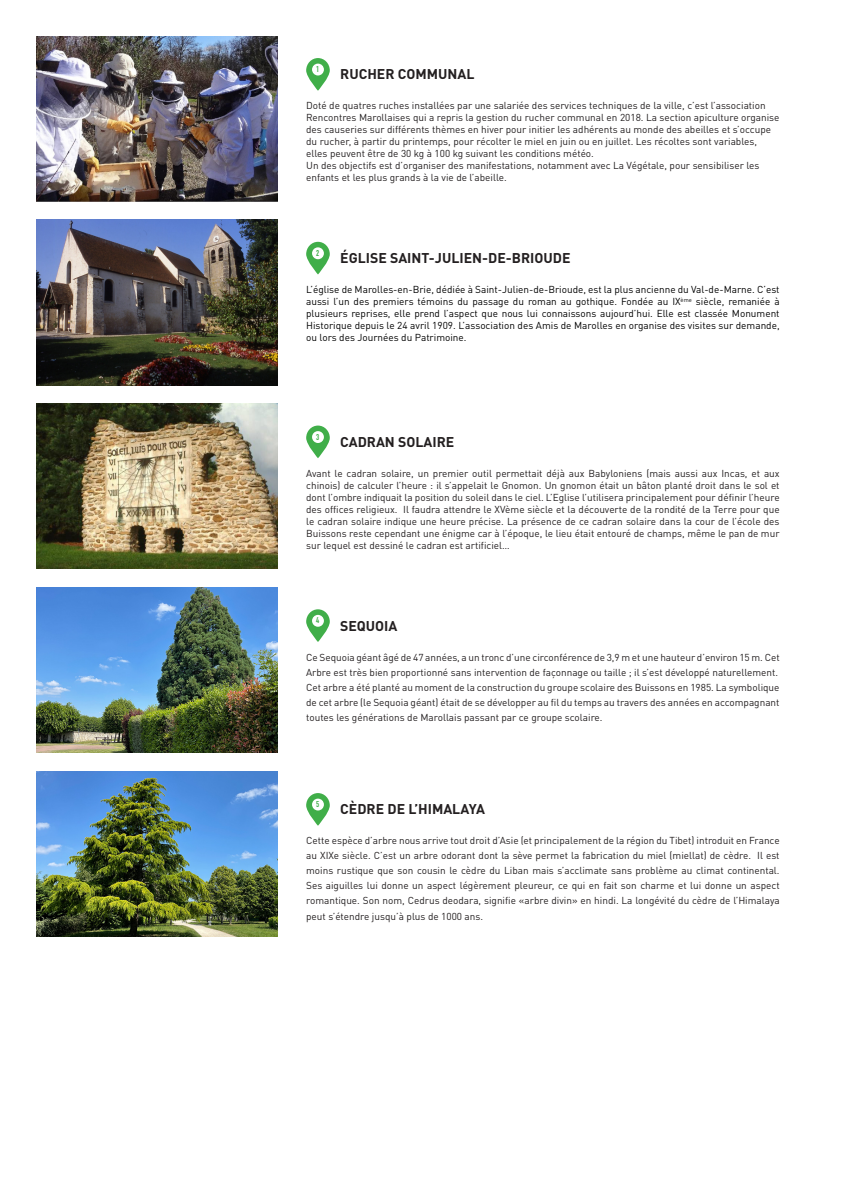
<style>
.page{position:relative;width:842px;height:1191px;background:#fff}
.page>*{position:absolute;margin:0;border:0;box-sizing:border-box;transform-origin:0 0}
.t1{font:700 14px "DIN Pro";color:#231f20}
.t2{font:10px/12px "DIN Pro";color:#231f20}
.t3{font:10px/12px "DIN Pro";color:#000;text-align:justify}
.t4{font:700 8.3px "DIN Condensed";color:#40ae49}
</style>
<div class="page">
<svg style="left:306px;top:58px;width:24px;height:33px"></svg>
<img style="left:36px;top:36px;width:242px;height:165px">
<svg style="left:306px;top:242px;width:24px;height:32px"></svg>
<img style="left:36px;top:220px;width:242px;height:165px">
<svg style="left:306px;top:425px;width:24px;height:33px"></svg>
<img style="left:36px;top:403px;width:242px;height:166px">
<svg style="left:306px;top:609px;width:24px;height:33px"></svg>
<img style="left:36px;top:587px;width:242px;height:165px">
<svg style="left:306px;top:793px;width:24px;height:32px"></svg>
<img style="left:36px;top:771px;width:242px;height:165px">
<p class="t4" style="left:316px;top:64px;width:5px">1</p>
<p class="t1" style="left:340px;top:63px;width:136px">RUCHER COMMUNAL</p>
<p class="t2" style="left:306px;top:99px;width:475px">Doté de quatres ruches installées par une salariée des services techniques de la ville, c’est l’association Rencontres Marollaises qui a repris la gestion du rucher communal en 2018. La section apiculture organise des causeries sur différents thèmes en hiver pour initier les adhérents au monde des abeilles et s’occupe du rucher, à partir du printemps, pour récolter le miel en juin ou en juillet. Les récoltes sont variables, elles peuvent être de 30 kg à 100 kg suivant les conditions météo.</p>
<p class="t2" style="left:306px;top:159px;width:455px">Un des objectifs est d’organiser des manifestations, notamment avec La Végétale, pour sensibiliser les enfants et les plus grands à la vie de l’abeille.</p>
<p class="t4" style="left:316px;top:247px;width:5px">2</p>
<p class="t1" style="left:340px;top:246px;width:232px">ÉGLISE SAINT-JULIEN-DE-BRIOUDE</p>
<p class="t3" style="left:306px;top:283px;width:475px">L’église de Marolles-en-Brie, dédiée à Saint-Julien-de-Brioude, est la plus ancienne du Val-de-Marne. C’est aussi l’un des premiers témoins du passage du roman au gothique. Fondée au IX<sup>ème</sup> siècle, remaniée à plusieurs reprises, elle prend l’aspect que nous lui connaissons aujourd’hui. Elle est classée Monument Historique depuis le 24 avril 1909. L’association des Amis de Marolles en organise des visites sur demande, ou lors des Journées du Patrimoine.</p>
<p class="t4" style="left:316px;top:431px;width:5px">3</p>
<p class="t1" style="left:340px;top:430px;width:116px">CADRAN SOLAIRE</p>
<p class="t2" style="left:306px;top:466px;width:475px;text-align:justify">Avant le cadran solaire, un premier outil permettait déjà aux Babyloniens (mais aussi aux Incas, et aux chinois) de calculer l’heure : il s’appelait le Gnomon. Un gnomon était un bâton planté droit dans le sol et dont l’ombre indiquait la position du soleil dans le ciel. L’Eglise l’utilisera principalement pour définir l’heure des offices religieux. Il faudra attendre le XVème siècle et la découverte de la rondité de la Terre pour que le cadran solaire indique une heure précise. La présence de ce cadran solaire dans la cour de l’école des Buissons reste cependant une énigme car à l’époque, le lieu était entouré de champs, même le pan de mur sur lequel est dessiné le cadran est artificiel…</p>
<p class="t4" style="left:316px;top:615px;width:5px">4</p>
<p class="t1" style="left:340px;top:614px;width:59px">SEQUOIA</p>
<p class="t2" style="left:306px;top:648px;width:475px;line-height:15px">Ce Sequoia géant âgé de 47 années, a un tronc d’une circonférence de 3,9 m et une hauteur d’environ 15 m. Cet<br>Arbre est très bien proportionné sans intervention de façonnage ou taille ; il s’est développé naturellement.</p>
<p class="t2" style="left:306px;top:678px;width:475px;line-height:15px;text-align:justify">Cet arbre a été planté au moment de la construction du groupe scolaire des Buissons en 1985. La symbolique de cet arbre (le Sequoia géant) était de se développer au fil du temps au travers des années en accompagnant toutes les générations de Marollais passant par ce groupe scolaire.</p>
<p class="t4" style="left:316px;top:798px;width:5px">5</p>
<p class="t1" style="left:340px;top:797px;width:146px">CÈDRE DE L’HIMALAYA</p>
<p class="t2" style="left:306px;top:832px;width:475px;line-height:15px;text-align:justify">Cette espèce d’arbre nous arrive tout droit d’Asie (et principalement de la région du Tibet) introduit en France au XIXe siècle. C’est un arbre odorant dont la sève permet la fabrication du miel (miellat) de cèdre. Il est moins rustique que son cousin le cèdre du Liban mais s’acclimate sans problème au climat continental.<br>Ses aiguilles lui donne un aspect légèrement pleureur, ce qui en fait son charme et lui donne un aspect romantique. Son nom, Cedrus deodara, signifie «arbre divin» en hindi. La longévité du cèdre de l’Himalaya peut s’étendre jusqu’à plus de 1000 ans.</p>
</div>
